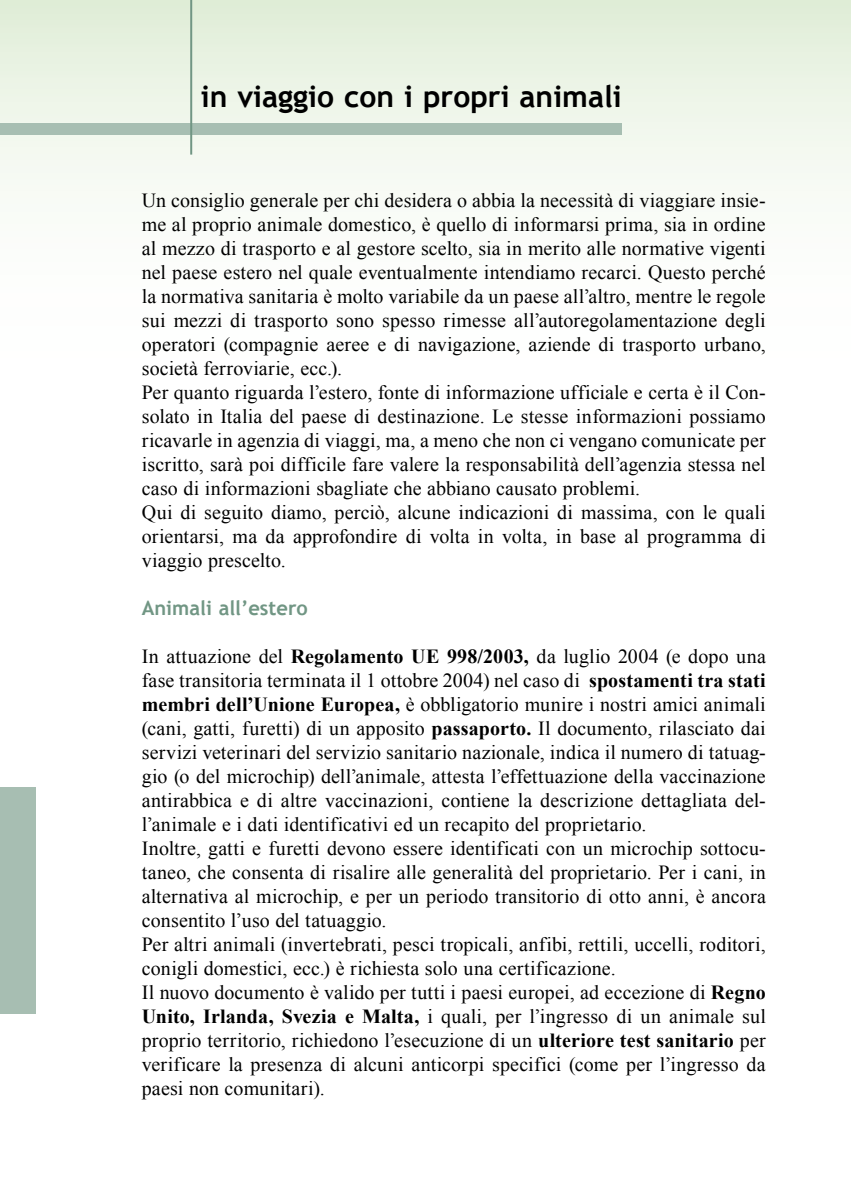
<style>
.page{position:relative;width:851px;height:1191px;background:#fff}
.page>*{position:absolute;margin:0;border:0;box-sizing:border-box;transform-origin:0 0}
.t1{font:700 30px "Trebuchet MS";color:#000}
.t2{font:20px/24px "Times New Roman";letter-spacing:.01em;color:#000}
.t3{font:700 20px "Trebuchet MS";color:#719684}
.s1{font-weight:700}
</style>
<div class="page">
<div style="left:0;top:0;width:850px;height:397px;background:linear-gradient(to bottom,#e4f0dd,#fff)"></div>
<div style="left:0;top:787px;width:36px;height:226px;background:#a7beb2"></div>
<div style="left:0;top:123px;width:621px;height:11px;background:#a7beb2"></div>
<hr style="left:190px;top:0;width:2px;height:155px;background:#719684">
<h1 class="t1" style="left:201px;top:78px;width:422px">in viaggio con i propri animali</h1>
<p class="t2" style="left:142px;top:188px;width:625px">Un consiglio generale per chi desidera o abbia la necessità di viaggiare insie&shy;me al proprio animale domestico, è quello di informarsi prima, sia in ordine al mezzo di trasporto e al gestore scelto, sia in merito alle normative vigenti nel paese estero nel quale eventualmente intendiamo recarci. Questo perché la normativa sanitaria è molto variabile da un paese all’altro, mentre le regole sui mezzi di trasporto sono spesso rimesse all’autoregolamentazione degli operatori (compagnie aeree e di navigazione, aziende di trasporto urbano, società ferroviarie, ecc.).<br>Per quanto riguarda l’estero, fonte di informazione ufficiale e certa è il Con&shy;solato in Italia del paese di destinazione. Le stesse informazioni possiamo ricavarle in agenzia di viaggi, ma, a meno che non ci vengano comunicate per iscritto, sarà poi difficile fare valere la responsabilità dell’agenzia stessa nel caso di informazioni sbagliate che abbiano causato problemi.<br>Qui di seguito diamo, perciò, alcune indicazioni di massima, con le quali orientarsi, ma da approfondire di volta in volta, in base al programma di viaggio prescelto.</p>
<p class="t3" style="left:142px;top:595px;width:167px">Animali all’estero</p>
<p class="t2" style="left:142px;top:644px;width:625px">In attuazione del <span class="s1">Regolamento UE 998/2003,</span> da luglio 2004 (e dopo una fase transitoria terminata il 1 ottobre 2004) nel caso di <span class="s1">spostamenti tra stati membri dell’Unione Europea,</span> è obbligatorio munire i nostri amici animali (cani, gatti, furetti) di un apposito <span class="s1">passaporto.</span> Il documento, rilasciato dai servizi veterinari del servizio sanitario nazionale, indica il numero di tatuag&shy;gio (o del microchip) dell’animale, attesta l’effettuazione della vaccinazione antirabbica e di altre vaccinazioni, contiene la descrizione dettagliata del&shy;l’animale e i dati identificativi ed un recapito del proprietario.<br>Inoltre, gatti e furetti devono essere identificati con un microchip sottocu&shy;taneo, che consenta di risalire alle generalità del proprietario. Per i cani, in alternativa al microchip, e per un periodo transitorio di otto anni, è ancora consentito l’uso del tatuaggio.<br>Per altri animali (invertebrati, pesci tropicali, anfibi, rettili, uccelli, roditori, conigli domestici, ecc.) è richiesta solo una certificazione.<br>Il nuovo documento è valido per tutti i paesi europei, ad eccezione di <span class="s1">Regno Unito, Irlanda, Svezia e Malta,</span> i quali, per l’ingresso di un animale sul proprio territorio, richiedono l’esecuzione di un <span class="s1">ulteriore test sanitario</span> per verificare la presenza di alcuni anticorpi specifici (come per l’ingresso da paesi non comunitari).</p>
</div>
